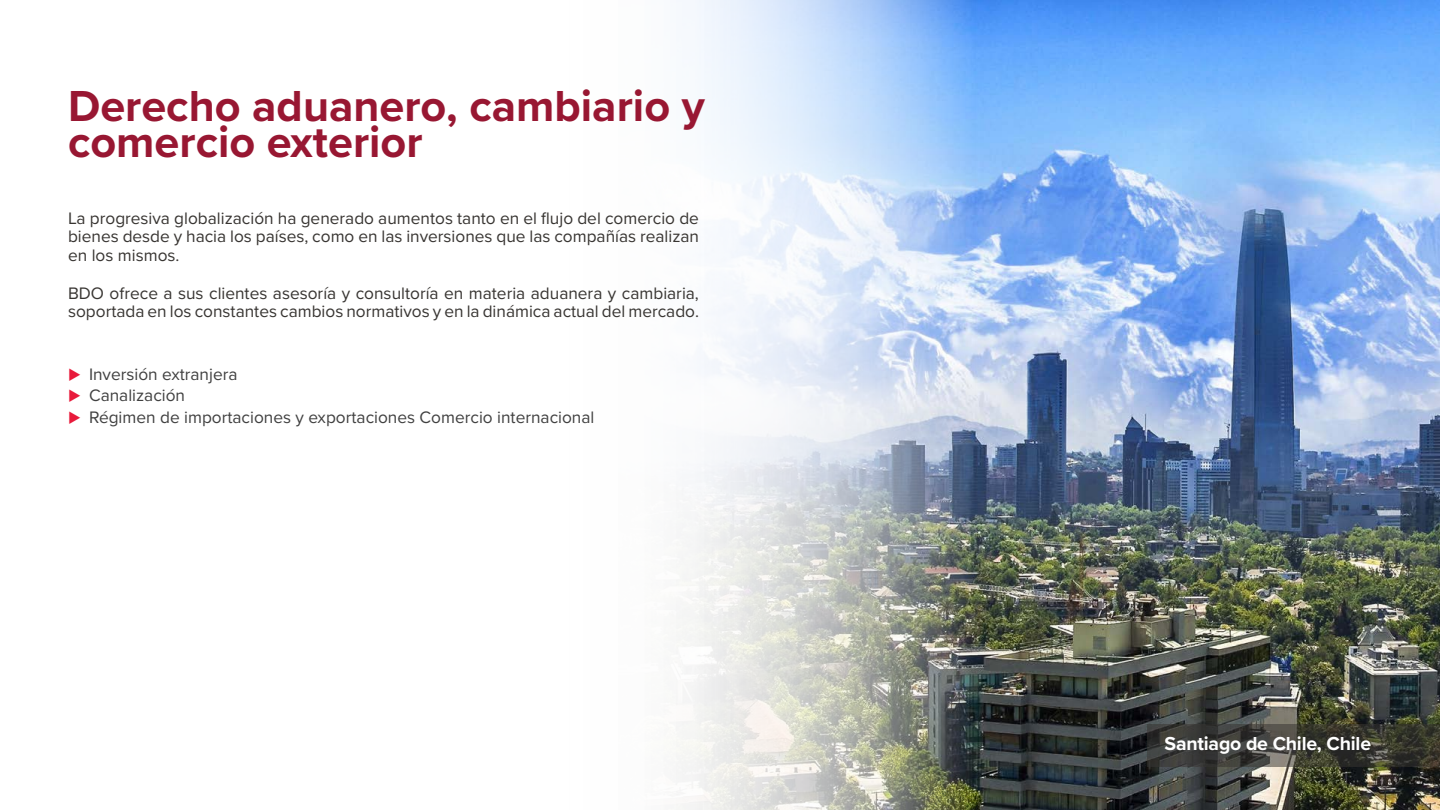
<style>
.page{position:relative;width:1440px;height:810px;background:#fff}
.page>*{position:absolute;margin:0;border:0;box-sizing:border-box;transform-origin:0 0}
.t1{font:700 45px/36.8px "Proxima Nova";color:#981732}
.t2{font:700 19.5px "Proxima Nova";letter-spacing:-.01em;color:#fff}
.t3{font:17.25px/18.8px "Proxima Nova";color:#383532;text-align:justify}
.t4{font:17.25px/21.8px "Proxima Nova";color:#404040}
</style>
<div class="page">
<img style="left:1218px;top:0;width:222px;height:810px">
<img style="left:676px;top:0;width:542px;height:810px">
<svg style="left:1147px;top:725px;width:293px;height:42px;background:#3d3d36"></svg>
<h1 class="t1" style="left:68px;top:86px;width:638px">Derecho aduanero, cambiario y comercio exterior</h1>
<p class="t3" style="left:68px;top:208px;width:633px">La progresiva globalización ha generado aumentos tanto en el flujo del comercio de bienes desde y hacia los países, como en las inversiones que las compañías realizan en los mismos.</p>
<p class="t3" style="left:68px;top:283px;width:632px">BDO ofrece a sus clientes asesoría y consultoría en materia aduanera y cambiaria, soportada en los constantes cambios normativos y en la dinámica actual del mercado.</p>
<p class="t4" style="left:89px;top:362px;width:507px">Inversión extranjera<br>Canalización<br>Régimen de importaciones y exportaciones Comercio internacional</p>
<p class="t2" style="left:1165px;top:729px;width:208px">Santiago de Chile, Chile</p>
</div>
